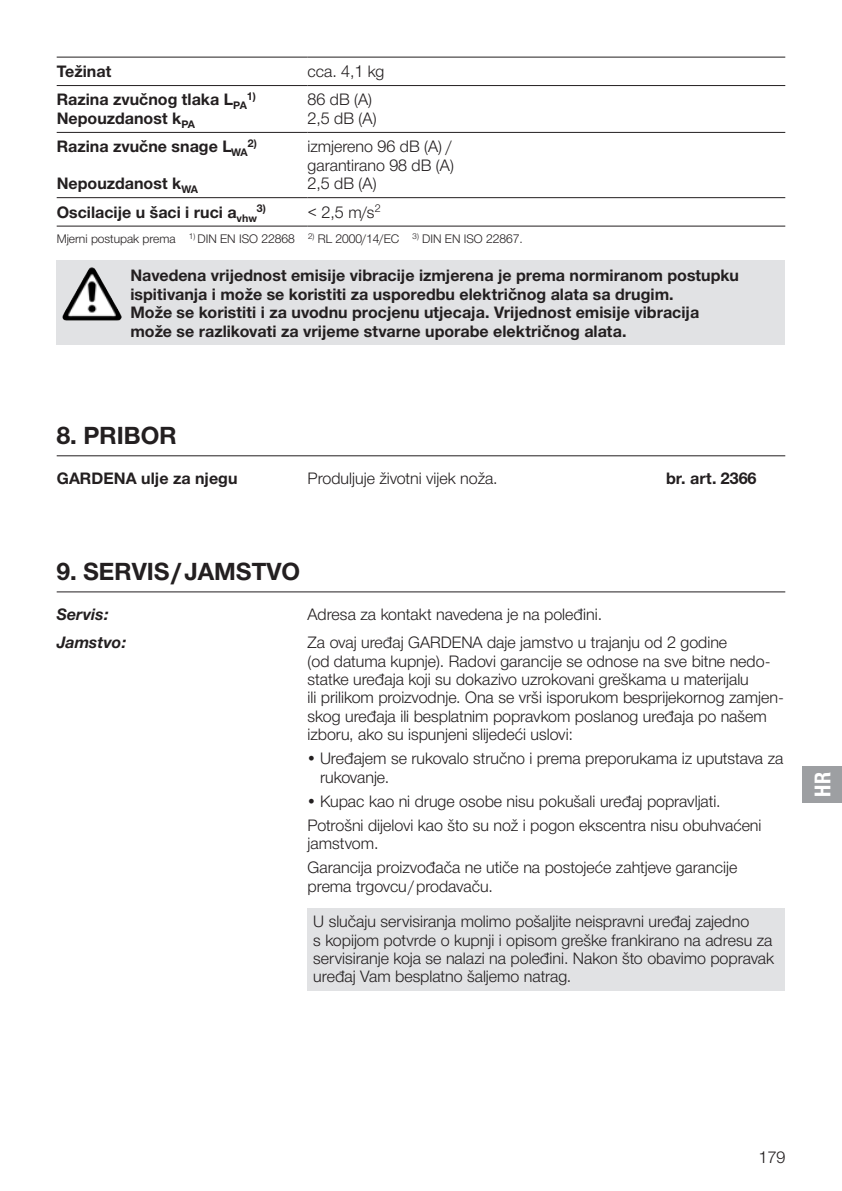
<style>
.page{position:relative;width:842px;height:1191px;background:#fff}
.page>*{position:absolute;margin:0;border:0;box-sizing:border-box;transform-origin:0 0}
.t1{font:700 24px "Gardena Sans";color:#231f20}
.t2{font:700 22px "Gardena Sans Cond";color:#fff}
.t3{font:16px/18.4px "Gardena Sans";color:#231f20}
.t4{font:700 16px/18.4px "Gardena Sans";color:#231f20}
.t5{font:italic 700 16px "Gardena Sans";color:#231f20}
.t6{font:12px "Gardena Sans";color:#231f20}
.t7{font:700 10.6px "Gardena Sans";color:#231f20}
</style>
<div class="page">
<hr style="left:57px;top:226px;width:251px;height:1px;background:#231f20">
<hr style="left:308px;top:226px;width:477px;height:1px;background:#231f20">
<hr style="left:57px;top:57px;width:251px;height:1px;background:#231f20">
<hr style="left:308px;top:57px;width:477px;height:1px;background:#231f20">
<hr style="left:57px;top:85px;width:251px;height:1px;background:#231f20">
<hr style="left:308px;top:85px;width:477px;height:1px;background:#231f20">
<hr style="left:57px;top:132px;width:251px;height:1px;background:#231f20">
<hr style="left:308px;top:132px;width:477px;height:1px;background:#231f20">
<hr style="left:57px;top:197px;width:251px;height:1px;background:#231f20">
<hr style="left:308px;top:197px;width:477px;height:1px;background:#231f20">
<div style="left:57px;top:260px;width:728px;height:85px;background:#e1e2e4"></div>
<img style="left:64px;top:267px;width:27px;height:45px">
<hr style="left:57px;top:455px;width:728px;height:1px;background:#231f20">
<div style="left:308px;top:908px;width:477px;height:83px;background:#e1e2e4"></div>
<hr style="left:57px;top:591px;width:728px;height:1px;background:#231f20">
<div style="left:802px;top:766px;width:40px;height:36px;background:#9d9fa2"></div>
<p class="t4" style="left:57px;top:61px;width:56px">Težinat</p>
<p class="t3" style="left:308px;top:61px;width:78px">cca. 4,1 kg</p>
<p class="t4" style="left:57px;top:90px;width:192px">Razina zvučnog tlaka L<sub>PA</sub></p>
<p class="t7" style="left:247px;top:89px;width:10px">1)</p>
<p class="t4" style="left:57px;top:108px;width:140px">Nepouzdanost k<sub>PA</sub></p>
<p class="t3" style="left:308px;top:90px;width:71px">86 dB (A)<br>2,5 dB (A)</p>
<p class="t4" style="left:57px;top:137px;width:193px">Razina zvučne snage L<sub>WA</sub></p>
<p class="t7" style="left:248px;top:135px;width:10px">2)</p>
<p class="t4" style="left:57px;top:173px;width:143px">Nepouzdanost k<sub>WA</sub></p>
<p class="t3" style="left:308px;top:137px;width:148px">izmjereno 96 dB (A) / garantirano 98 dB (A)<br>2,5 dB (A)</p>
<p class="t4" style="left:57px;top:202px;width:202px">Oscilacije u šaci i ruci a<sub>vhw</sub></p>
<p class="t7" style="left:257px;top:201px;width:10px">3)</p>
<p class="t3" style="left:308px;top:202px;width:74px">&lt; 2,5 m/s<sup>2</sup></p>
<p class="t6" style="left:57px;top:230px;width:468px">Mjerni postupak prema <sup>1)</sup> DIN EN ISO 22868 <sup>2)</sup> RL 2000/14/EC <sup>3)</sup> DIN EN ISO 22867.</p>
<p class="t4" style="left:130px;top:266px;width:610px">Navedena vrijednost emisije vibracije izmjerena je prema normiranom postupku ispitivanja i može se koristiti za usporedbu električnog alata sa drugim.<br>Može se koristiti i za uvodnu procjenu utjecaja. Vrijednost emisije vibracija može se razlikovati za vrijeme stvarne uporabe električnog alata.</p>
<h1 class="t1" style="left:57px;top:418px;width:121px">8. PRIBOR</h1>
<p class="t4" style="left:57px;top:468px;width:182px">GARDENA ulje za njegu</p>
<p class="t3" style="left:308px;top:468px;width:192px">Produljuje životni vijek noža.</p>
<p class="t4" style="left:666px;top:468px;width:92px">br. art. 2366</p>
<h1 class="t1" style="left:57px;top:554px;width:245px">9. SERVIS/JAMSTVO</h1>
<p class="t5" style="left:57px;top:602px;width:53px">Servis:</p>
<p class="t3" style="left:308px;top:604px;width:296px">Adresa za kontakt navedena je na poleđini.</p>
<p class="t5" style="left:57px;top:630px;width:71px">Jamstvo:</p>
<p class="t3" style="left:308px;top:632px;width:478px">Za ovaj uređaj GARDENA daje jamstvo u trajanju od 2 godine<br>(od datuma kupnje). Radovi garancije se odnose na sve bitne nedo&shy;statke uređaja koji su dokazivo uzrokovani greškama u materijalu<br>ili prilikom proizvodnje. Ona se vrši isporukom besprijekornog zamjen&shy;skog uređaja ili besplatnim popravkom poslanog uređaja po našem izboru, ako su ispunjeni slijedeći uslovi:</p>
<p class="t3" style="left:320px;top:748px;width:465px;text-indent:-12px">• Uređajem se rukovalo stručno i prema preporukama iz uputstava za rukovanje.</p>
<p class="t3" style="left:308px;top:788px;width:455px;line-height:24px">• Kupac kao ni druge osobe nisu pokušali uređaj popravljati.<br>Potrošni dijelovi kao što su nož i pogon ekscentra nisu obuhvaćeni</p>
<p class="t3" style="left:308px;top:831px;width:431px;line-height:24px">jamstvom.<br>Garancija proizvođača ne utiče na postojeće zahtjeve garancije</p>
<p class="t3" style="left:308px;top:876px;width:187px">prema trgovcu/prodavaču.</p>
<p class="t3" style="left:313px;top:911px;width:462px">U slučaju servisiranja molimo pošaljite neispravni uređaj zajedno<br>s kopijom potvrde o kupnji i opisom greške frankirano na adresu za servisiranje koja se nalazi na poleđini. Nakon što obavimo popravak uređaj Vam besplatno šaljemo natrag.</p>
<h2 class="t2" style="left:807px;top:796px;width:26px;rotate:-90deg">HR</h2>
<p class="t3" style="left:759px;top:1147px;width:28px">179</p>
</div>
